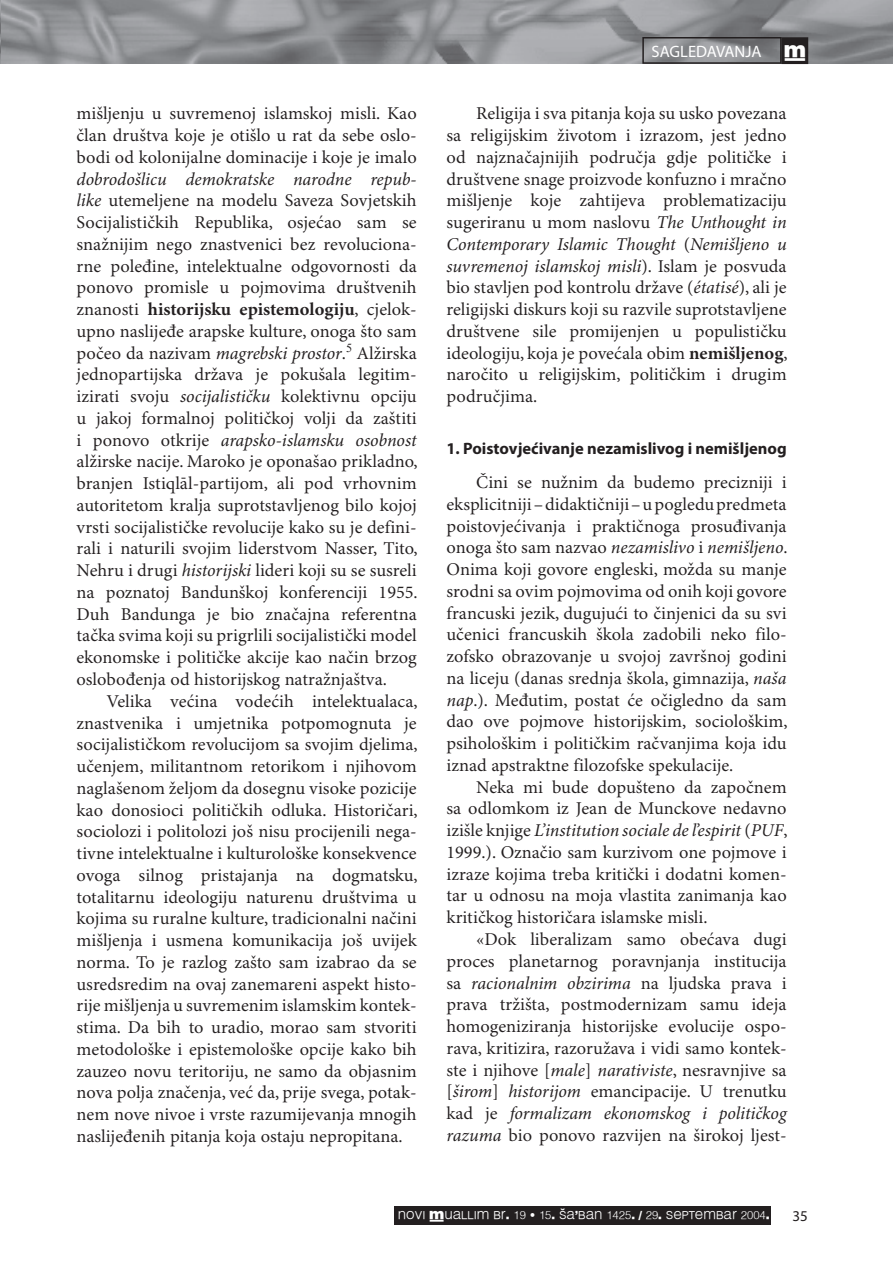
<style>
.page{position:relative;width:893px;height:1263px;background:#fff}
.page>*{position:absolute;margin:0;border:0;box-sizing:border-box;transform-origin:0 0}
.t1{font:18px/21.8px "Minion Pro";color:#231f20;text-align:justify}
.t2{font:700 16.5px "Myriad Pro";color:#231f20}
.t3{font:16.5px "Myriad Pro";color:#fff}
.t4{font:16.5px "Muallim";color:#fff}
.t5{font:15px "Myriad Pro";color:#231f20}
.t6{font:11.25px "Muallim";color:#fff}
.s1{font-style:italic}
.s2{font-weight:700}
.s3{font-size:12px}
</style>
<div class="page">
<img style="left:0;top:0;width:893px;height:64px">
<div style="left:642px;top:37px;width:140px;height:27px;border:2px solid #231f20"></div>
<div style="left:782px;top:38px;width:25px;height:25px;background:#231f20"></div>
<div style="left:781px;top:37px;width:27px;height:27px;border:2px solid #231f20"></div>
<div style="left:394px;top:1207px;width:377px;height:18px;background:#231f20"></div>
<p class="t1" style="left:77px;top:103px;width:342px">mišljenju u suvremenoj islamskoj misli. Kao član društva koje je otišlo u rat da sebe oslo&shy;bodi od kolonijalne dominacije i koje je imalo</p>
<p class="t1" style="left:77px;top:168px;width:343px"><span class="s1">dobrodošlicu demokratske narodne repub&shy;like</span> utemeljene na modelu Saveza Sovjetskih Socijalističkih Republika, osjećao sam se snažnijim nego znastvenici bez revoluciona&shy;rne poleđine, intelektualne odgovornosti da ponovo promisle u pojmovima društvenih znanosti <span class="s2">historijsku epistemologiju</span>, cjelok&shy;upno naslijeđe arapske kulture, onoga što sam počeo da nazivam <span class="s1">magrebski prostor</span>.<sup>5</sup> Alžirska jednopartijska država je pokušala legitim&shy;izirati svoju <span class="s1">socijalističku</span> kolektivnu opciju u jakoj formalnoj političkoj volji da zaštiti i ponovo otkrije <span class="s1">arapsko-islamsku osobnost </span>alžirske nacije. Maroko je oponašao prikladno, branjen Istiqlāl-partijom, ali pod vrhovnim autoritetom kralja suprotstavljenog bilo kojoj vrsti socijalističke revolucije kako su je defini&shy;rali i naturili svojim liderstvom Nasser, Tito, Nehru i drugi <span class="s1">historijski</span> lideri koji su se susreli na poznatoj Bandunškoj konferenciji 1955.<br>Duh Bandunga je bio značajna referentna tačka svima koji su prigrlili socijalistički model ekonomske i političke akcije kao način brzog oslobođenja od historijskog natražnjaštva.</p>
<p class="t1" style="left:77px;top:691px;width:343px;text-indent:30px">Velika većina vodećih intelektualaca, znastvenika i umjetnika potpomognuta je socijalističkom revolucijom sa svojim djelima, učenjem, militantnom retorikom i njihovom naglašenom željom da dosegnu visoke pozicije kao donosioci političkih odluka. Historičari, sociolozi i politolozi još nisu procijenili nega&shy;tivne intelektualne i kulturološke konsekvence ovoga silnog pristajanja na dogmatsku, totalitarnu ideologiju naturenu društvima u kojima su ruralne kulture, tradicionalni načini mišljenja i usmena komunikacija još uvijek norma. To je razlog zašto sam izabrao da se usredsredim na ovaj zanemareni aspekt histo&shy;rije mišljenja u suvremenim islamskim kontek&shy;stima. Da bih to uradio, morao sam stvoriti metodološke i epistemološke opcije kako bih zauzeo novu teritoriju, ne samo da objasnim nova polja značenja, već da, prije svega, potak&shy;nem nove nivoe i vrste razumijevanja mnogih naslijeđenih pitanja koja ostaju nepropitana.</p>
<p class="t3" style="left:652px;top:42px;width:111px">SAGLEDAVANJA</p>
<p class="t4" style="left:784px;top:40px;width:24px">†</p>
<p class="t1" style="left:446px;top:103px;width:343px;text-indent:30px">Religija i sva pitanja koja su usko povezana sa religijskim životom i izrazom, jest jedno od najznačajnijih područja gdje političke i društvene snage proizvode konfuzno i mračno mišljenje koje zahtijeva problematizaciju sugeriranu u mom naslovu <span class="s1">The Unthought in Contemporary Islamic Thought</span> (<span class="s1">Nemišljeno u suvremenoj islamskoj misli</span>). Islam je posvuda bio stavljen pod kontrolu države (<span class="s1">étatisé</span>), ali je religijski diskurs koji su razvile suprotstavljene društvene sile promijenjen u populističku ideologiju, koja je povećala obim <span class="s2">nemišljenog</span>, naročito u religijskim, političkim i drugim područjima.</p>
<p class="t2" style="left:446px;top:439px;width:342px">1. Poistovjećivanje nezamislivog i nemišljenog</p>
<p class="t1" style="left:446px;top:472px;width:343px;text-indent:30px">Čini se nužnim da budemo precizniji i eksplicitniji – didaktičniji – u pogledu predmeta poistovjećivanja i praktičnoga prosuđivanja onoga što sam nazvao <span class="s1">nezamislivo</span> i <span class="s1">nemišljeno</span>.<br>Onima koji govore engleski, možda su manje srodni sa ovim pojmovima od onih koji govore francuski jezik, dugujući to činjenici da su svi učenici francuskih škola zadobili neko filo&shy;zofsko obrazovanje u svojoj završnoj godini na liceju (danas srednja škola, gimnazija, <span class="s1">naša nap</span>.). Međutim, postat će očigledno da sam dao ove pojmove historijskim, sociološkim, psihološkim i političkim račvanjima koja idu iznad apstraktne filozofske spekulacije.</p>
<p class="t1" style="left:446px;top:776px;width:343px;text-indent:30px">Neka mi bude dopušteno da započnem sa odlomkom iz Jean de Munckove nedavno izišle knjige <span class="s1">L’institution sociale de l’espirit</span> (<span class="s1">PUF</span>, 1999.). Označio sam kurzivom one pojmove i izraze kojima treba kritički i dodatni komen&shy;tar u odnosu na moja vlastita zanimanja kao kritičkog historičara islamske misli.</p>
<p class="t1" style="left:446px;top:929px;width:342px;text-indent:30px">«Dok liberalizam samo obećava dugi proces planetarnog poravnjanja institucija sa <span class="s1">racionalnim obzirima</span> na ljudska prava i prava tržišta, postmodernizam samu ideja homogeniziranja historijske evolucije ospo&shy;rava, kritizira, razoružava i vidi samo kontek&shy;ste i njihove [<span class="s1">male</span>] <span class="s1">narativiste</span>, nesravnjive sa [<span class="s1">širom</span>] <span class="s1">historijom</span> emancipacije. U trenutku kad je <span class="s1">formalizam ekonomskog i političkog razuma</span> bio ponovo razvijen na širokoj ljest-</p>
<p class="t6" style="left:398px;top:1207px;width:373px">NOVI †UALLIM BR. 19 • 15. ŠA’BAN 1425. / 29. SEPTEMBAR 2004<span class="s3">.</span></p>
<p class="t5" style="left:792px;top:1207px;width:17px">35</p>
</div>
